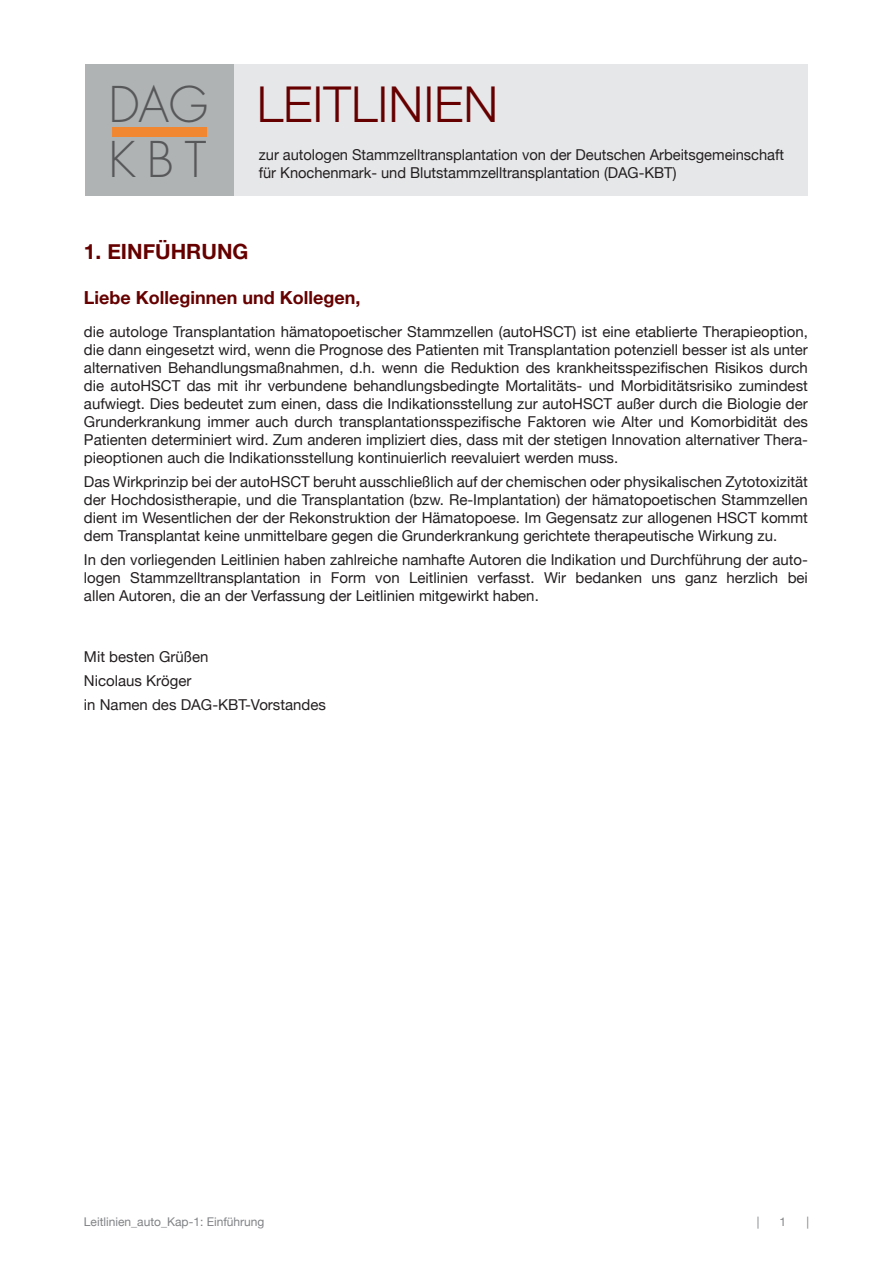
<style>
.page{position:relative;width:893px;height:1263px;background:#fff}
.page>*{position:absolute;margin:0;border:0;box-sizing:border-box;transform-origin:0 0}
.t1{font:300 49.35px "Helvetica Neue";color:#600}
.t2{font:300 47.85px/54.9px "Futura Com";letter-spacing:.105em;color:#57585a}
.t3{font:700 21px "Helvetica Neue";color:#600}
.t4{font:700 18px "Helvetica Neue";color:#600}
.t5{font:15px/18px "Helvetica Neue";color:#231f20;text-align:justify}
.t6{font:12px "Helvetica Neue";color:#808285}
</style>
<div class="page">
<div style="left:85px;top:64px;width:723px;height:131px;background:#e6e7e9"></div>
<div style="left:85px;top:64px;width:149px;height:131px;background:#b0b3b3"></div>
<div style="left:112px;top:127px;width:94px;height:9px;background:#f18831"></div>
<p class="t2" style="left:109px;top:78px;width:101px">DAG<br>KBT</p>
<p class="t1" style="left:257px;top:64px;width:243px">LEITLINIEN</p>
<p class="t5" style="left:259px;top:146px;width:527px">zur autologen Stammzelltransplantation von der Deutschen Arbeitsgemeinschaft für Knochenmark- und Blutstammzelltransplantation (DAG-KBT)</p>
<p class="t3" style="left:84px;top:235px;width:166px">1. EINFÜHRUNG</p>
<p class="t4" style="left:84px;top:283px;width:278px">Liebe Kolleginnen und Kollegen,</p>
<p class="t5" style="left:84px;top:323px;width:725px">die autologe Transplantation hämatopoetischer Stammzellen (autoHSCT) ist eine etablierte Therapieoption, die dann eingesetzt wird, wenn die Prognose des Patienten mit Transplantation potenziell besser ist als unter alternativen Behandlungsmaßnahmen, d.h. wenn die Reduktion des krankheitsspezifischen Risikos durch die autoHSCT das mit ihr verbundene behandlungsbedingte Mortalitäts- und Morbiditätsrisiko zumindest aufwiegt. Dies bedeutet zum einen, dass die Indikationsstellung zur autoHSCT außer durch die Biologie der Grunderkrankung immer auch durch transplantationsspezifische Faktoren wie Alter und Komorbidität des Patienten determiniert wird. Zum anderen impliziert dies, dass mit der stetigen Innovation alternativer Thera&shy;pieoptionen auch die Indikationsstellung kontinuierlich reevaluiert werden muss.</p>
<p class="t5" style="left:84px;top:473px;width:725px">Das Wirkprinzip bei der autoHSCT beruht ausschließlich auf der chemischen oder physikalischen Zytotoxizität der Hochdosistherapie, und die Transplantation (bzw. Re-Implantation) der hämatopoetischen Stammzellen dient im Wesentlichen der der Rekonstruktion der Hämatopoese. Im Gegensatz zur allogenen HSCT kommt dem Transplantat keine unmittelbare gegen die Grunderkrankung gerichtete therapeutische Wirkung zu.</p>
<p class="t5" style="left:84px;top:552px;width:725px">In den vorliegenden Leitlinien haben zahlreiche namhafte Autoren die Indikation und Durchführung der auto&shy;logen Stammzelltransplantation in Form von Leitlinien verfasst. Wir bedanken uns ganz herzlich bei allen Autoren, die an der Verfassung der Leitlinien mitgewirkt haben.</p>
<p class="t5" style="left:84px;top:648px;width:126px">Mit besten Grüßen</p>
<p class="t5" style="left:84px;top:673px;width:109px">Nicolaus Kröger</p>
<p class="t5" style="left:84px;top:697px;width:244px">in Namen des DAG-KBT-Vorstandes</p>
<p class="t6" style="left:84px;top:1212px;width:182px">Leitlinien_auto_Kap-1: Einführung</p>
<p class="t6" style="left:757px;top:1212px;width:4px">|</p>
<p class="t6" style="left:780px;top:1212px;width:8px">1</p>
<p class="t6" style="left:806px;top:1212px;width:4px">|</p>
</div>
